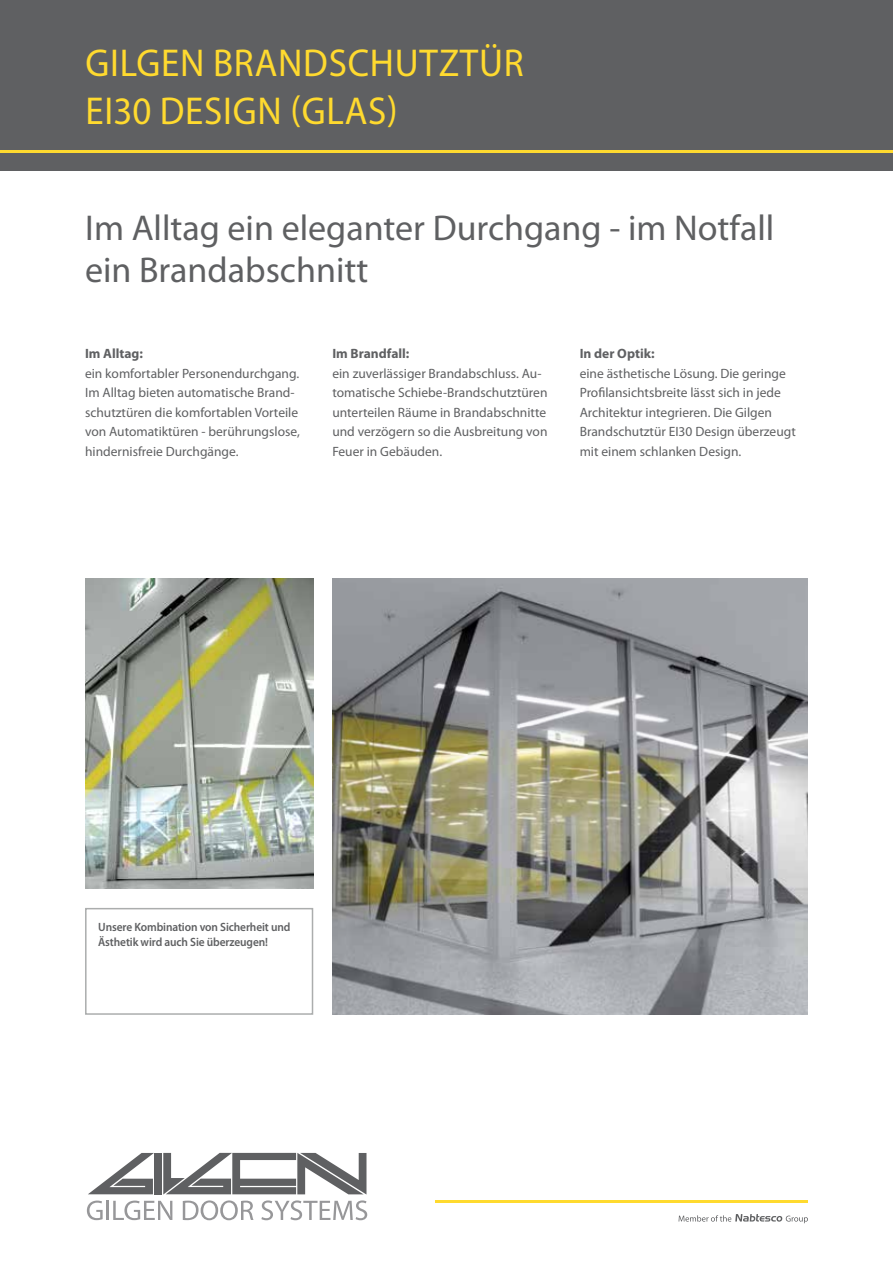
<style>
.page{position:relative;width:893px;height:1263px;background:#fff}
.page>*{position:absolute;margin:0;border:0;box-sizing:border-box;transform-origin:0 0}
.t1{font:39px/48px "Myriad Pro";letter-spacing:.02em;color:#ffda2f;scale:.95 1}
.t2{font:36px/42.8px "Myriad Pro";color:#5f6062}
.t3{font:13.5px/19.5px "Myriad Pro";color:#5f6062}
.t4{font:700 13.5px "Myriad Pro";color:#5f6062}
.t5{font:600 12px/15px "Myriad Pro";letter-spacing:-.01em;color:#5f6062;scale:.95 1}
</style>
<div class="page">
<svg style="left:88px;top:1153px;width:66px;height:41px"></svg>
<div style="left:154px;top:1153px;width:8px;height:41px;background:#5f6062"></div>
<svg style="left:163px;top:1153px;width:203px;height:41px"></svg>
<svg style="left:87px;top:1200px;width:16px;height:20px"></svg>
<hr style="left:106px;top:1201px;width:3px;height:19px;background:#979799">
<svg style="left:113px;top:1200px;width:59px;height:20px"></svg>
<svg style="left:183px;top:1200px;width:70px;height:20px"></svg>
<svg style="left:261px;top:1200px;width:106px;height:20px"></svg>
<svg style="left:679px;top:1214px;width:129px;height:9px"></svg>
<hr style="left:436px;top:1200px;width:372px;height:3px;background:#ffda2f">
<div style="left:0;top:0;width:893px;height:170px;background:#5f6062"></div>
<hr style="left:0;top:150px;width:893px;height:3px;background:#ffda2f">
<img style="left:332px;top:578px;width:476px;height:436px">
<img style="left:85px;top:578px;width:228px;height:311px">
<div style="left:85px;top:908px;width:228px;height:107px;border:2px solid #abadad"></div>
<h1 class="t1" style="left:85px;top:38px;width:463px">Gilgen Brandschutztür<br>EI30 Design (Glas)</h1>
<h2 class="t2" style="left:85px;top:206px;width:691px">I m Alltag ein eleganter Durchgang - im Notfall ein Brandabschnitt</h2>
<p class="t4" style="left:85px;top:345px;width:59px">Im Alltag:</p>
<p class="t3" style="left:85px;top:363px;width:216px">ein komfortabler Personendurchgang.<br>I m Alltag bieten automatische Brand&shy;schutztüren die komfortablen Vorteile von Automatiktüren - berührungslose, hindernisfreie Durchgänge.</p>
<p class="t4" style="left:332px;top:345px;width:79px">Im Brandfall:</p>
<p class="t3" style="left:332px;top:363px;width:217px">ein zuverlässiger Brandabschluss. Au&shy;tomatische Schiebe-Brandschutztüren unterteilen Räume in Brandabschnitte und verzögern so die Ausbreitung von Feuer in Gebäuden.</p>
<p class="t4" style="left:580px;top:345px;width:76px">In der Optik:</p>
<p class="t3" style="left:580px;top:363px;width:218px">eine ästhetische Lösung. Die geringe Profilansichtsbreite lässt sich in jede Architektur integrieren. Die Gilgen Brandschutztür EI30 Design überzeugt mit einem schlanken Design.</p>
<p class="t5" style="left:98px;top:919px;width:204px">Unsere Kombination von Sicherheit und<br>Ästhetik wird auch Sie überzeugen!</p>
</div>
